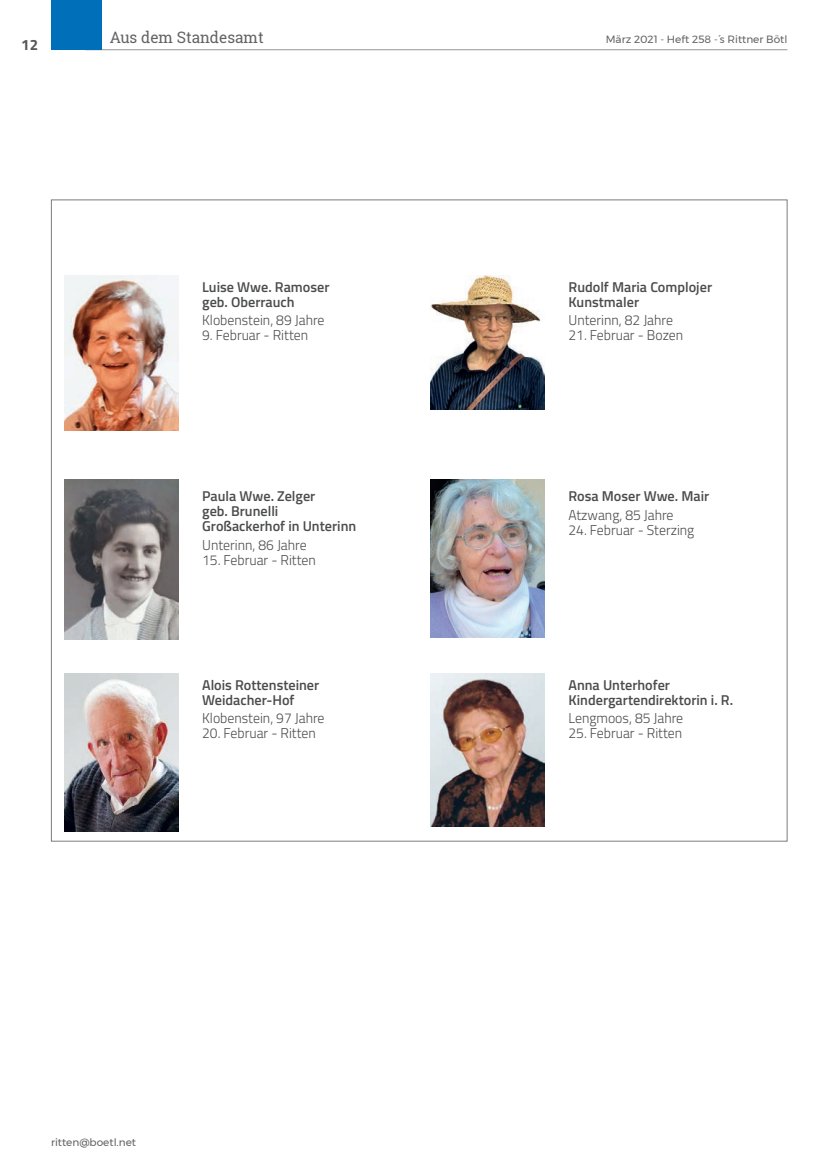
<style>
.page{position:relative;width:830px;height:1170px;background:#fff}
.page>*{position:absolute;margin:0;border:0;box-sizing:border-box;transform-origin:0 0}
.t1{font:15.75px "Roboto Slab";color:#636366}
.t2{font:700 15px "Titillium Web";color:#57585a}
.Meldeamt_Text{font:300 14.25px "Titillium Web";color:#4b4c4d}
.Meldeamt_NAME{font:600 14.25px/15px "Titillium Web";color:#4b4c4d}
.t3{font:10.5px "Montserrat";color:#636366}
</style>
<div class="page">
<hr style="left:85px;top:49px;width:702px;height:1px;background:#939598">
<div style="left:51px;top:0;width:50px;height:50px;background:#006fba"></div>
<img style="left:65px;top:276px;width:114px;height:154px">
<img style="left:65px;top:479px;width:114px;height:160px">
<img style="left:65px;top:673px;width:114px;height:158px">
<img style="left:430px;top:276px;width:114px;height:133px">
<img style="left:430px;top:480px;width:114px;height:157px">
<img style="left:430px;top:673px;width:114px;height:153px">
<p class="t2" style="left:21px;top:33px;width:18px">12</p>
<p class="t1" style="left:110px;top:26px;width:155px">Aus dem Standesamt</p>
<p class="Meldeamt_NAME" style="left:202px;top:278px;width:129px">Luise Wwe. Ramoser geb. Oberrauch</p>
<p class="Meldeamt_Text" style="left:202px;top:310px;width:124px">Klobenstein, 89 Jahre</p>
<p class="Meldeamt_Text" style="left:202px;top:325px;width:107px">9. Februar - Ritten</p>
<p class="Meldeamt_NAME" style="left:202px;top:488px;width:115px">Paula Wwe. Zelger</p>
<p class="Meldeamt_NAME" style="left:202px;top:503px;width:155px">geb. Brunelli<br>Großackerhof in Unterinn</p>
<p class="Meldeamt_Text" style="left:202px;top:534px;width:106px">Unterinn, 86 Jahre</p>
<p class="Meldeamt_Text" style="left:202px;top:549px;width:115px">15. Februar - Ritten</p>
<p class="Meldeamt_NAME" style="left:202px;top:676px;width:119px">Alois Rottensteiner<br>Weidacher-Hof</p>
<p class="Meldeamt_Text" style="left:202px;top:707px;width:124px">Klobenstein, 97 Jahre</p>
<p class="Meldeamt_Text" style="left:202px;top:722px;width:115px">20. Februar - Ritten</p>
<p class="t3" style="left:51px;top:1134px;width:86px">ritten@boetl.net</p>
<p class="t3" style="left:605px;top:31px;width:183px">März 2021 - Heft 258 -´s Rittner Bötl</p>
<p class="Meldeamt_NAME" style="left:568px;top:278px;width:145px">Rudolf Maria Complojer<br>Kunstmaler</p>
<p class="Meldeamt_Text" style="left:568px;top:310px;width:106px">Unterinn, 82 Jahre</p>
<p class="Meldeamt_Text" style="left:568px;top:325px;width:116px">21. Februar - Bozen</p>
<p class="Meldeamt_NAME" style="left:568px;top:488px;width:142px">Rosa Moser Wwe. Mair</p>
<p class="Meldeamt_Text" style="left:568px;top:504px;width:106px">Atzwang, 85 Jahre</p>
<p class="Meldeamt_Text" style="left:568px;top:519px;width:127px">24. Februar - Sterzing</p>
<p class="Meldeamt_NAME" style="left:568px;top:676px;width:103px">Anna Unterhofer</p>
<p class="Meldeamt_NAME" style="left:568px;top:691px;width:166px">Kindergartendirektorin i. R.</p>
<p class="Meldeamt_Text" style="left:568px;top:707px;width:116px">Lengmoos, 85 Jahre</p>
<p class="Meldeamt_Text" style="left:568px;top:722px;width:115px">25. Februar - Ritten</p>
</div>
